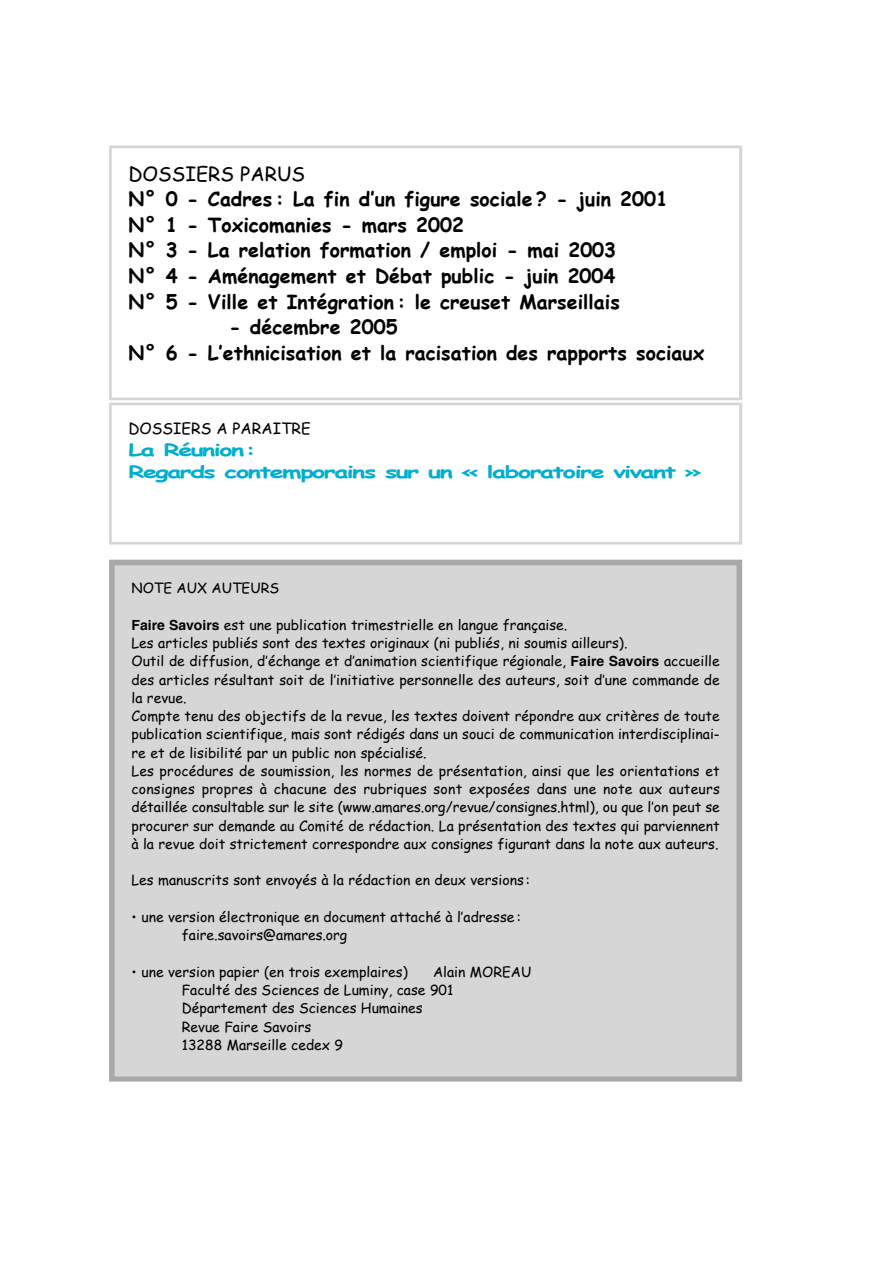
<style>
.page{position:relative;width:893px;height:1263px;background:#fff}
.page>*{position:absolute;margin:0;border:0;box-sizing:border-box;transform-origin:0 0}
.t1{font:700 19.5px/25.7px "Comic Sans MS";letter-spacing:.005em;color:#000}
.t2{font:19.5px "Comic Sans MS";color:#000}
.t3{font:700 16.8px/22px "Comic Sans MS";letter-spacing:-.06em;color:#00aed0;scale:1.5 1}
.t4{font:15.3px "Comic Sans MS";color:#000}
.t5{font:13.95px/18.3px "Comic Sans MS";color:#000}
.s1{font-family:"Helvetica";font-weight:700}
</style>
<div class="page">
<div style="left:109px;top:560px;width:633px;height:522px;background:#d5d6d5"></div>
<svg style="left:109px;top:146px;width:633px;height:254px"></svg>
<svg style="left:109px;top:403px;width:633px;height:142px"></svg>
<h1 class="t2" style="left:128px;top:159px;width:178px">DOSSIERS PARUS</h1>
<h1 class="t1" style="left:128px;top:185px;width:541px">N° 0 - Cadres : La fin d’un figure sociale ? - juin 2001<br>N° 1 - Toxicomanies - mars 2002<br>N° 3 - La relation formation / emploi - mai 2003<br>N° 4 - Aménagement et Débat public - juin 2004<br>N° 5 - Ville et Intégration : le creuset Marseillais</h1>
<h1 class="t1" style="left:128px;top:313px;width:577px;text-indent:100px">- décembre 2005<br>N° 6 - L’ethnicisation et la racisation des rapports sociaux</h1>
<p class="t4" style="left:128px;top:418px;width:184px">DOSSIERS A PARAITRE</p>
<p class="t3" style="left:128px;top:438px;width:383px">La Réunion:<br>Regards contemporains sur un « laboratoire vivant »</p>
<p class="t5" style="left:131px;top:578px;width:149px">NOTE AUX AUTEURS</p>
<p class="t5" style="left:131px;top:615px;width:590px"><span class="s1">Faire Savoirs</span> est une publication trimestrielle en langue française.<br>Les articles publiés sont des textes originaux (ni publiés, ni soumis ailleurs).<br>Outil de diffusion, d’échange et d’animation scientifique régionale, <span class="s1">Faire Savoirs</span> accueille des articles résultant soit de l’initiative personnelle des auteurs, soit d’une commande de la revue.<br>Compte tenu des objectifs de la revue, les textes doivent répondre aux critères de toute publication scientifique, mais sont rédigés dans un souci de communication interdisciplinai&shy;re et de lisibilité par un public non spécialisé.<br>Les procédures de soumission, les normes de présentation, ainsi que les orientations et consignes propres à chacune des rubriques sont exposées dans une note aux auteurs détaillée consultable sur le site (www.amares.org/revue/consignes.html), ou que l’on peut se procurer sur demande au Comité de rédaction. La présentation des textes qui parviennent à la revue doit strictement correspondre aux consignes figurant dans la note aux auteurs.</p>
<p class="t5" style="left:131px;top:871px;width:400px">Les manuscrits sont envoyés à la rédaction en deux versions :</p>
<p class="t5" style="left:182px;top:908px;width:340px;text-indent:-50px">• une version électronique en document attaché à l’adresse : faire.savoirs@amares.org</p>
<p class="t5" style="left:131px;top:962px;width:278px">• une version papier (en trois exemplaires)</p>
<p class="t5" style="left:182px;top:962px;width:351px;text-indent:251px">Alain MOREAU<br>Faculté des Sciences de Luminy, case 901<br>Département des Sciences Humaines<br>Revue Faire Savoirs<br>13288 Marseille cedex 9</p>
</div>
